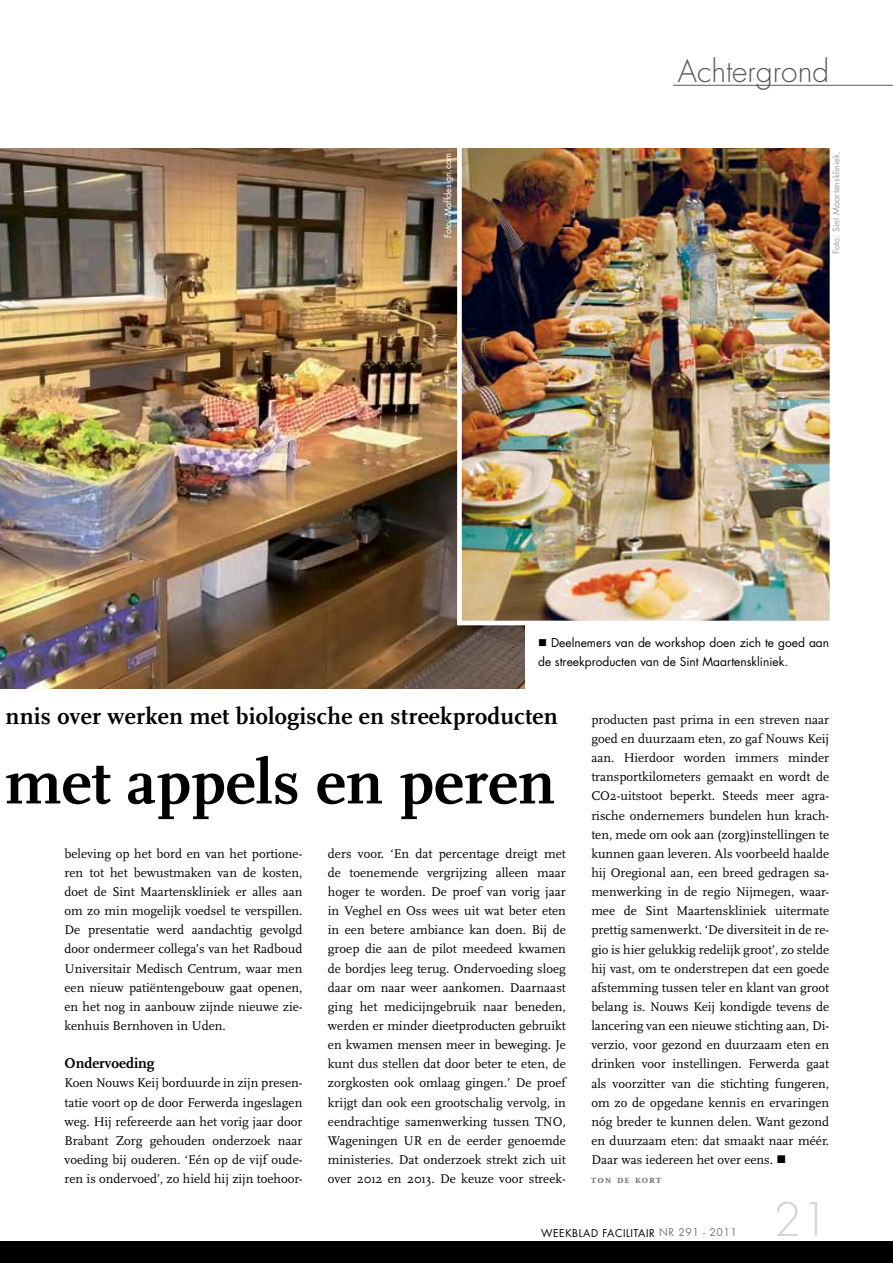
<style>
.page{position:relative;width:893px;height:1263px;background:#fff}
.page>*{position:absolute;margin:0;border:0;box-sizing:border-box;transform-origin:0 0}
.t1{font:700 64.5px "Scala OT";color:#000}
.t2{font:300 45px "Futura Std";color:#d1d3d4}
.t3{font:300 30px "Futura Std";color:#58595b}
.t4{font:700 24px "Scala OT";letter-spacing:.01em;color:#000}
.t5{font:700 15px "Scala OT";color:#000}
.t6{font:13.2px/19.2px "Scala OT";color:#000;text-align:justify}
.t7{font:12px/19.2px "Futura Std";color:#000}
.t8{font:700 11.25px "Scala OT";letter-spacing:.06em;color:#77787b}
.t9{font:10.5px "Futura Std";letter-spacing:.05em;color:#000}
.t10{font:9px "Futura Std";color:#9d9fa2}
.t11{font:9px "Futura Std";color:#fff}
.s1{color:#77787b}
</style>
<div class="page">
<hr style="left:673px;top:85px;width:220px;height:1px;background:#58595b">
<div style="left:0;top:1242px;width:893px;height:21px;background:#000"></div>
<img style="left:0;top:149px;width:525px;height:539px">
<img style="left:463px;top:149px;width:365px;height:470px">
<div style="left:457px;top:141px;width:377px;height:484px;border:5px solid #fff"></div>
<p class="t11" style="left:442px;top:238px;width:87px;rotate:-90deg">Foto: Maffdesign.com</p>
<h3 class="t3" style="left:678px;top:53px;width:153px">Achtergrond</h3>
<p class="t10" style="left:830px;top:254px;width:105px;rotate:-90deg">Foto: Sint Maartenskliniek.</p>
<p class="t7" style="left:538px;top:633px;width:293px">■ Deelnemers van de workshop doen zich te goed aan de streekproducten van de Sint Maartenskliniek.</p>
<h3 class="t4" style="left:6px;top:702px;width:554px">nnis over werken met biologische en streekproducten</h3>
<h1 class="t1" style="left:5px;top:746px;width:552px">met appels en peren</h1>
<p class="t6" style="left:591px;top:710px;width:239px">producten past prima in een streven naar goed en duurzaam eten, zo gaf Nouws Keij aan. Hierdoor worden immers minder transportkilometers gemaakt en wordt de CO2-uitstoot beperkt. Steeds meer agra&shy;rische ondernemers bundelen hun krach&shy;ten, mede om ook aan (zorg)instellingen te kunnen gaan leveren. Als voorbeeld haalde hij Oregional aan, een breed gedragen sa&shy;menwerking in de regio Nijmegen, waar&shy;mee de Sint Maartenskliniek uitermate prettig samenwerkt. ‘De diversiteit in de re&shy;gio is hier gelukkig redelijk groot’, zo stelde hij vast, om te onderstrepen dat een goede afstemming tussen teler en klant van groot belang is. Nouws Keij kondigde tevens de lancering van een nieuwe stichting aan, Di&shy;verzio, voor gezond en duurzaam eten en drinken voor instellingen. Ferwerda gaat als voorzitter van die stichting fungeren, om zo de opgedane kennis en ervaringen nóg breder te kunnen delen. Want gezond en duurzaam eten: dat smaakt naar méér.<br>Daar was iedereen het over eens. ■</p>
<p class="t8" style="left:591px;top:1173px;width:65px">Ton de kort</p>
<p class="t6" style="left:65px;top:844px;width:239px">beleving op het bord en van het portione&shy;ren tot het bewustmaken van de kosten, doet de Sint Maartenskliniek er alles aan om zo min mogelijk voedsel te verspillen.<br>De presentatie werd aandachtig gevolgd door ondermeer collega’s van het Radboud Universitair Medisch Centrum, waar men een nieuw patiëntengebouw gaat openen, en het nog in aanbouw zijnde nieuwe zie&shy;kenhuis Bernhoven in Uden.</p>
<p class="t5" style="left:65px;top:1055px;width:92px">Ondervoeding</p>
<p class="t6" style="left:65px;top:1074px;width:239px">Koen Nouws Keij borduurde in zijn presen&shy;tatie voort op de door Ferwerda ingeslagen weg. Hij refereerde aan het vorig jaar door Brabant Zorg gehouden onderzoek naar voeding bij ouderen. ‘Eén op de vijf oude&shy;ren is ondervoed’, zo hield hij zijn toehoor-</p>
<p class="t6" style="left:328px;top:844px;width:239px">ders voor. ‘En dat percentage dreigt met de toenemende vergrijzing alleen maar hoger te worden. De proef van vorig jaar in Veghel en Oss wees uit wat beter eten in een betere ambiance kan doen. Bij de groep die aan de pilot meedeed kwamen de bordjes leeg terug. Ondervoeding sloeg daar om naar weer aankomen. Daarnaast ging het medicijngebruik naar beneden, werden er minder dieetproducten gebruikt en kwamen mensen meer in beweging. Je kunt dus stellen dat door beter te eten, de zorgkosten ook omlaag gingen.’ De proef krijgt dan ook een grootschalig vervolg, in eendrachtige samenwerking tussen TNO, Wageningen UR en de eerder genoemde ministeries. Dat onderzoek strekt zich uit over 2012 en 2013. De keuze voor streek-</p>
<p class="t9" style="left:541px;top:1226px;width:197px">WEEKBLAD FACILITAIR <span class="s1">NR 291 - 2011</span></p>
<h2 class="t2" style="left:773px;top:1192px;width:57px">21</h2>
</div>
